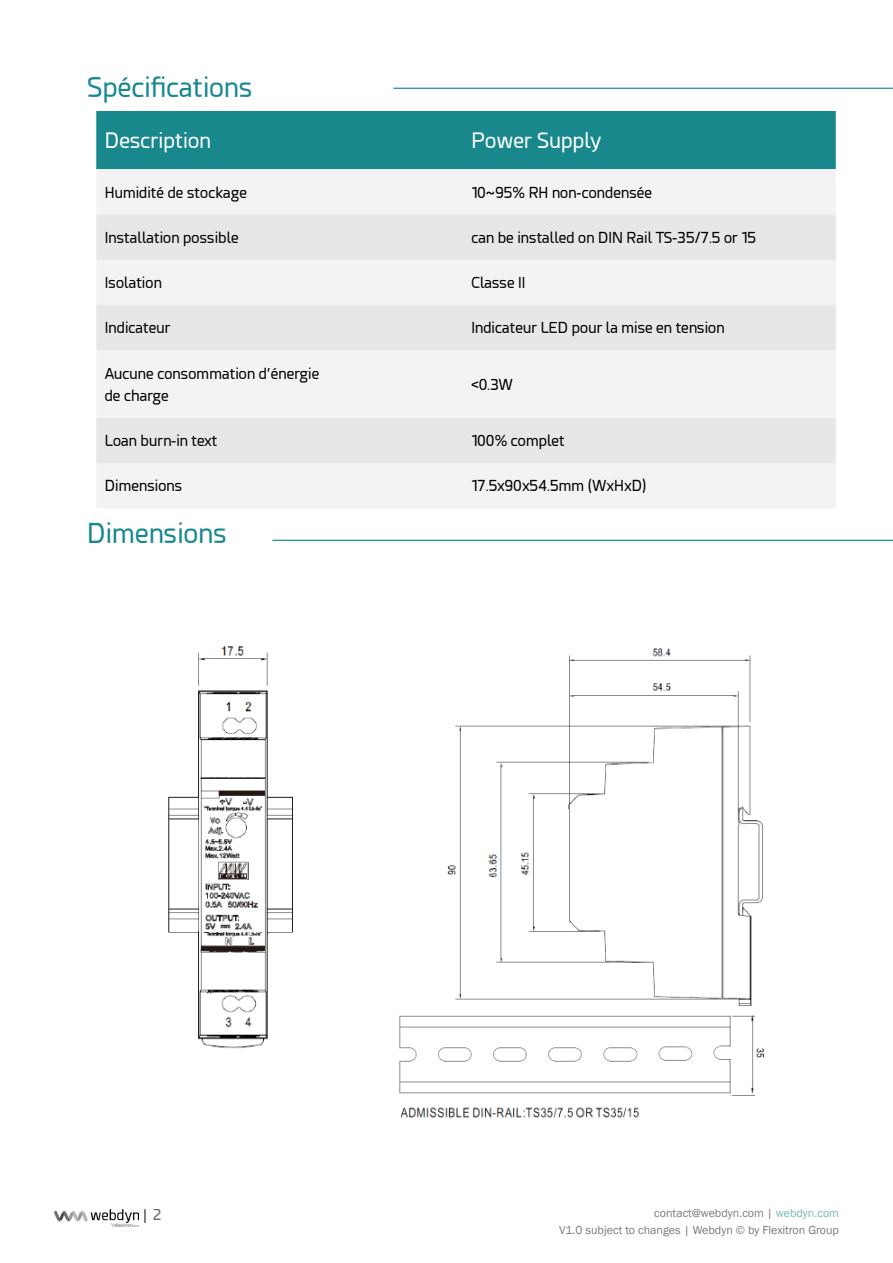
<style>
.page{position:relative;width:893px;height:1263px;background:#fff}
.page>*{position:absolute;margin:0;border:0;box-sizing:border-box;transform-origin:0 0}
.t1{font:27px "Esphimere";color:#18888e}
.t2{font:21px "Esphimere";color:#fff}
.Tabla_título{font:15px "Esphimere";color:#000001}
.t3{font:15px "Esphimere";color:#000002}
.t4{font:12px/16.5px "Franklin Gothic";color:#231f20;text-align:right}
.s1{color:#18888d}
</style>
<div class="page">
<svg style="left:145px;top:1209px;width:1px;height:14px"></svg>
<img style="left:54px;top:1209px;width:85px;height:17px">
<hr style="left:393px;top:88px;width:500px;height:1px;background:#06868f">
<hr style="left:272px;top:540px;width:621px;height:1px;background:#06868f">
<div style="left:96px;top:111px;width:740px;height:58px;background:#18888d"></div>
<div style="left:96px;top:169px;width:740px;height:339px;background:#f3f3f3"></div>
<div style="left:96px;top:215px;width:740px;height:45px;background:#e5e8e7"></div>
<div style="left:96px;top:305px;width:740px;height:45px;background:#e5e8e7"></div>
<div style="left:96px;top:418px;width:740px;height:45px;background:#e5e8e7"></div>
<img style="left:168px;top:645px;width:597px;height:473px">
<p class="t1" style="left:87px;top:72px;width:167px">Spécifications</p>
<p class="t2" style="left:105px;top:129px;width:108px">Description</p>
<p class="t2" style="left:471px;top:129px;width:132px">Power Supply</p>
<p class="Tabla_título" style="left:105px;top:184px;width:144px">Humidité de stockage</p>
<p class="Tabla_título" style="left:471px;top:184px;width:182px">10~95% RH non-condensée</p>
<p class="Tabla_título" style="left:105px;top:229px;width:136px">Installation possible</p>
<p class="Tabla_título" style="left:471px;top:229px;width:286px">can be installed on DIN Rail TS-35/7.5 or 15</p>
<p class="Tabla_título" style="left:105px;top:274px;width:59px">Isolation</p>
<p class="Tabla_título" style="left:471px;top:274px;width:56px">Classe II</p>
<p class="Tabla_título" style="left:105px;top:319px;width:67px">Indicateur</p>
<p class="Tabla_título" style="left:471px;top:319px;width:255px">Indicateur LED pour la mise en tension</p>
<p class="Tabla_título" style="left:105px;top:365px;width:216px">Aucune consommation d’énergie</p>
<p class="Tabla_título" style="left:105px;top:387px;width:66px">de charge</p>
<p class="Tabla_título" style="left:471px;top:376px;width:43px">&lt;0.3W</p>
<p class="Tabla_título" style="left:105px;top:432px;width:114px">Loan burn-in text</p>
<p class="Tabla_título" style="left:471px;top:432px;width:95px">100% complet</p>
<p class="Tabla_título" style="left:105px;top:478px;width:79px">Dimensions</p>
<p class="Tabla_título" style="left:471px;top:478px;width:177px">17.5x90x54.5mm (WxHxD)</p>
<p class="t1" style="left:87px;top:518px;width:141px">Dimensions</p>
<p class="t3" style="left:152px;top:1206px;width:10px">2</p>
<p class="t4" style="left:559px;top:1205px;width:281px">contact@webdyn.com | <span class="s1">webdyn.com<br></span>V1.0 subject to changes | Webdyn © by Flexitron Group</p>
</div>
